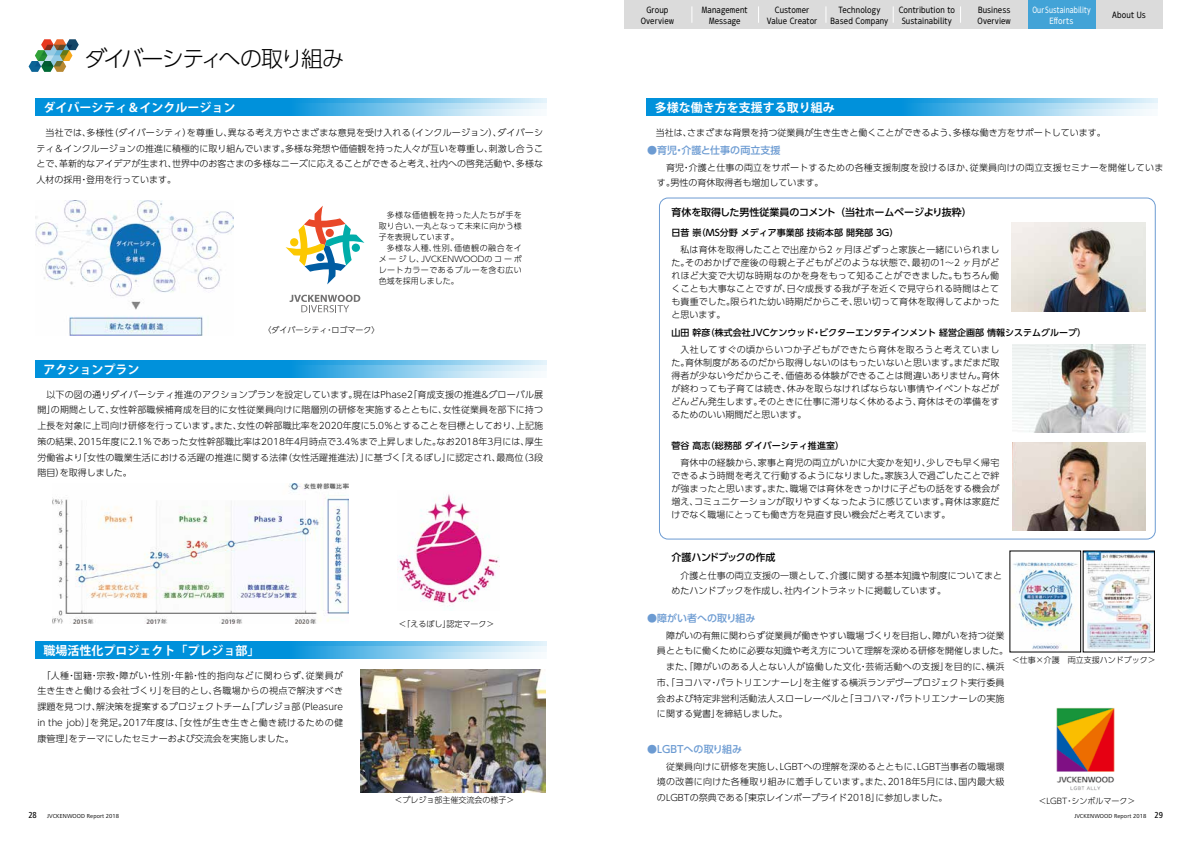
<style>
.page{position:relative;width:1191px;height:842px;background:#fff}
.page>*{position:absolute;margin:0;border:0;box-sizing:border-box;transform-origin:0 0}
.t1{font:300 22px "UD Shin Go Pro";letter-spacing:-.08em;color:#000}
.t2{font:700 12px "Koz Go Pr 6 N";color:#fff}
.t3{font:500 10px "UD Shin Go Pro";color:#6c9bd2}
.t4{font:500 10px "UD Shin Go Pro";letter-spacing:-.02em;color:#000}
.t5{font:500 10px "UD Shin Go Pro";letter-spacing:-.04em;color:#000}
.t6{font:300 9px/15.8px "UD Shin Go Pro";letter-spacing:.005em;color:#000;text-align:justify}
.t7{font:500 9px "UD Shin Go Pro";color:#000}
.t8{font:300 9px/15.8px "UD Shin Go Pro";letter-spacing:.025em;color:#000}
.t9{font:8px/11px "UD Shin Go C Osez Pr 6 N";letter-spacing:.01em;color:#000;text-align:center}
.t10{font:300 8px/11px "UD Shin Go Pro";letter-spacing:.055em;color:#000}
.t11{font:300 8px "UD Shin Go Pro";color:#000}
.t12{font:8px/11px "UD Shin Go C Osez Pr 6 N";letter-spacing:.015em;color:#fff;text-align:center;scale:.9 1}
.t13{font:6px "Frutiger Next Pro";letter-spacing:.015em;color:#000}
.s1{font-weight:500;font-stretch:condensed;font-size:9px}
</style>
<div class="page">
<div style="left:624px;top:0;width:538px;height:29px;background:#dbdbdb"></div>
<svg style="left:893px;top:6px;width:1px;height:17px"></svg>
<svg style="left:960px;top:6px;width:1px;height:17px"></svg>
<svg style="left:825px;top:6px;width:1px;height:17px"></svg>
<svg style="left:758px;top:6px;width:1px;height:17px"></svg>
<svg style="left:691px;top:6px;width:1px;height:17px"></svg>
<div style="left:1028px;top:0;width:67px;height:29px;background:#42a3d7"></div>
<svg style="left:36px;top:99px;width:510px;height:17px;background:#1b9cde"></svg>
<svg style="left:291px;top:104px;width:255px;height:12px;background:#79c4eb"></svg>
<svg style="left:418px;top:110px;width:128px;height:6px"></svg>
<svg style="left:647px;top:99px;width:510px;height:17px;background:#1b9cde"></svg>
<svg style="left:902px;top:104px;width:255px;height:12px;background:#78c4eb"></svg>
<svg style="left:1029px;top:110px;width:128px;height:6px"></svg>
<svg style="left:36px;top:361px;width:510px;height:17px;background:#1b9cde"></svg>
<svg style="left:291px;top:366px;width:255px;height:12px;background:#79c4eb"></svg>
<svg style="left:418px;top:372px;width:128px;height:6px"></svg>
<svg style="left:36px;top:642px;width:510px;height:17px;background:#1b9cde"></svg>
<svg style="left:291px;top:647px;width:255px;height:12px;background:#79c4eb"></svg>
<svg style="left:418px;top:653px;width:128px;height:6px"></svg>
<svg style="left:29px;top:39px;width:50px;height:33px"></svg>
<img style="left:35px;top:200px;width:198px;height:135px">
<svg style="left:289px;top:295px;width:71px;height:17px"></svg>
<svg style="left:285px;top:206px;width:79px;height:78px"></svg>
<img style="left:52px;top:483px;width:296px;height:140px">
<img style="left:398px;top:494px;width:101px;height:113px">
<img style="left:361px;top:670px;width:184px;height:122px">
<img style="left:1011px;top:222px;width:134px;height:89px">
<img style="left:1012px;top:345px;width:133px;height:87px">
<img style="left:1012px;top:443px;width:133px;height:87px">
<img style="left:1056px;top:707px;width:59px;height:84px">
<img style="left:1085px;top:553px;width:67px;height:97px">
<img style="left:1012px;top:562px;width:66px;height:88px">
<h1 class="t1" style="left:85px;top:41px;width:260px">ダイバーシティへの取り組み</h1>
<p class="t9" style="left:641px;top:4px;width:35px">Group<br>Overview</p>
<p class="t9" style="left:702px;top:4px;width:47px">Management<br>Message</p>
<p class="t9" style="left:766px;top:4px;width:52px">Customer<br>Value Creator</p>
<p class="t9" style="left:898px;top:4px;width:58px">Contribution to<br>Sustainability</p>
<p class="t9" style="left:977px;top:4px;width:35px;text-align:left">Business<br>Overview</p>
<p class="t12" style="left:1032px;top:4px;width:66px">Our Sustainability<br>Efforts</p>
<p class="t9" style="left:830px;top:4px;width:59px">Technology<br>Based Company</p>
<h2 class="t2" style="left:43px;top:101px;width:193px">ダイバーシティ＆インクルージョン</h2>
<h2 class="t2" style="left:654px;top:101px;width:181px">多様な働き方を支援する取り組み</h2>
<p class="t9" style="left:1112px;top:10px;width:35px">About Us</p>
<p class="t6" style="left:37px;top:124px;width:508px">　当社では、多様性（ダイバーシティ）を尊重し、異なる考え方やさまざまな意見を受け入れる（インクルージョン）、ダイバーシティ＆インクルージョンの推進に積極的に取り組んでいます。多様な発想や価値観を持った人々が互いを尊重し、刺激し合うことで、革新的なアイデアが生まれ、世界中のお客さまの多様なニーズに応えることができると考え、社内への啓発活動や、多様な人材の採用・登用を行っています。</p>
<p class="t6" style="left:647px;top:124px;width:460px">　当社は、さまざまな背景を持つ従業員が生き生きと働くことができるよう、多様な働き方をサポートしています。</p>
<p class="t3" style="left:647px;top:142px;width:135px">●育児・介護と仕事の両立支援</p>
<p class="t8" style="left:657px;top:159px;width:508px">　育児・介護と仕事の両立をサポートするための各種支援制度を設けるほか、従業員向けの両立支援セミナーを開催しています。男性の育休取得者も増加しています。</p>
<p class="t10" style="left:379px;top:209px;width:145px">　多様な価値観を持った人たちが手を取り合い、一丸となって未来に向かう様子を表現しています。<br>　多様な人種、性別、価値観の融合をイメージし、JVCKENWOODのコーポレートカラーであるブルーを含む広い色域を採用しました。</p>
<h2 class="t2" style="left:43px;top:363px;width:97px">アクションプラン</h2>
<p class="t11" style="left:263px;top:323px;width:117px">〈ダイバーシティ・ロゴマーク〉</p>
<p class="t6" style="left:37px;top:386px;width:507px">　以下の図の通りダイバーシティ推進のアクションプランを設定しています。現在はPhase2「育成支援の推進&amp;グローバル展開」の期間として、女性幹部職候補育成を目的に女性従業員向けに階層別の研修を実施するとともに、女性従業員を部下に持つ上長を対象に上司向け研修を行っています。また、女性の幹部職比率を2020年度に5.0％とすることを目標としており、上記施策の結果、2015年度に2.1％であった女性幹部職比率は2018年4月時点で3.4％まで上昇しました。なお2018年3月には、厚生労働省より「女性の職業生活における活躍の推進に関する法律（女性活躍推進法）」に基づく「えるぼし」に認定され、最高位（3段階目）を取得しました。</p>
<h2 class="t2" style="left:43px;top:644px;width:217px">職場活性化プロジェクト「プレジョ部」</h2>
<p class="t6" style="left:37px;top:667px;width:307px">　「人種・国籍・宗教・障がい・性別・年齢・性的指向などに関わらず、従業員が生き生きと働ける会社づくり」を目的とし、各職場からの視点で解決すべき課題を見つけ、解決策を提案するプロジェクトチーム「プレジョ部（Pleasure in the job）」を発足。2017年度は、「女性が生き生きと働き続けるための健康管理」をテーマにしたセミナーおよび交流会を実施しました。</p>
<p class="t11" style="left:398px;top:617px;width:97px">＜「えるぼし」認定マーク＞</p>
<p class="t4" style="left:671px;top:204px;width:302px">育休を取得した男性従業員のコメント（当社ホームページより抜粋）</p>
<p class="t7" style="left:671px;top:225px;width:228px">日昔 崇（MS分野 メディア事業部 技術本部 開発部 3G）</p>
<p class="t6" style="left:671px;top:243px;width:329px;line-height:13px">　私は育休を取得したことで出産から2 ヶ月ほどずっと家族と一緒にいられました。そのおかげで産後の母親と子どもがどのような状態で、最初の1～2 ヶ月がどれほど大変で大切な時期なのかを身をもって知ることができました。もちろん働くことも大事なことですが、日々成長する我が子を近くで見守られる時間はとても貴重でした。限られた幼い時期だからこそ、思い切って育休を取得してよかったと思います。</p>
<p class="t7" style="left:671px;top:325px;width:416px">山田 幹彦（株式会社JVCケンウッド・ビクターエンタテインメント 経営企画部 情報システムグループ）</p>
<p class="t6" style="left:671px;top:343px;width:329px;line-height:13px">　入社してすぐの頃からいつか子どもができたら育休を取ろうと考えていました。育休制度があるのだから取得しないのはもったいないと思います。まだまだ取得者が少ない今だからこそ、価値ある体験ができることは間違いありません。育休が終わっても子育ては続き、休みを取らなければならない事情やイベントなどがどんどん発生します。そのときに仕事に滞りなく休めるよう、育休はその準備をするためのいい期間だと思います。</p>
<p class="t7" style="left:671px;top:438px;width:174px">菅谷 高志（総務部 ダイバーシティ推進室）</p>
<p class="t6" style="left:671px;top:456px;width:329px;line-height:13px">　育休中の経験から、家事と育児の両立がいかに大変かを知り、少しでも早く帰宅できるよう時間を考えて行動するようになりました。家族3人で過ごしたことで絆が強まったと思います。また、職場では育休をきっかけに子どもの話をする機会が増え、コミュニケーションが取りやすくなったように感じています。育休は家庭だけでなく職場にとっても働き方を見直す良い機会だと考えています。</p>
<p class="t5" style="left:671px;top:549px;width:105px">介護ハンドブックの作成</p>
<p class="t6" style="left:671px;top:567px;width:332px">　介護と仕事の両立支援の一環として、介護に関する基本知識や制度についてまとめたハンドブックを作成し、社内イントラネットに掲載しています。</p>
<p class="t6" style="left:657px;top:627px;width:352px;text-align:left">　障がいの有無に関わらず従業員が働きやすい職場づくりを目指し、障がいを持つ従業員とともに働くために必要な知識や考え方について理解を深める研修を開催しました。　また、「障がいのある人とない人が協働した文化・芸術活動への支援」を目的に、横浜市、「ヨコハマ・パラトリエンナーレ」を主催する横浜ランデヴープロジェクト実行委員会および特定非営利活動法人スローレーベルと「ヨコハマ・パラトリエンナーレの実施に関する覚書」を締結しました。</p>
<p class="t3" style="left:647px;top:610px;width:110px">●障がい者への取り組み</p>
<p class="t11" style="left:1011px;top:653px;width:145px">＜仕事×介護　両立支援ハンドブック＞</p>
<p class="t3" style="left:647px;top:741px;width:96px">●LGBTへの取り組み</p>
<p class="t6" style="left:657px;top:758px;width:349px">　従業員向けに研修を実施し、LGBTへの理解を深めるとともに、LGBT当事者の職場環境の改善に向けた各種取り組みに着手しています。また、2018年5月には、国内最大級のLGBTの祭典である「東京レインボープライド2018」に参加しました。</p>
<p class="t11" style="left:394px;top:793px;width:121px">＜プレジョ部主催交流会の様子＞</p>
<p class="t11" style="left:1038px;top:794px;width:99px">＜LGBT・シンボルマーク＞</p>
<p class="t13" style="left:28px;top:812px;width:92px"><span class="s1">28</span> JVCKENWOOD Report 2018</p>
<p class="t13" style="left:1074px;top:812px;width:90px">JVCKENWOOD Report 2018 <span class="s1">29</span></p>
</div>
